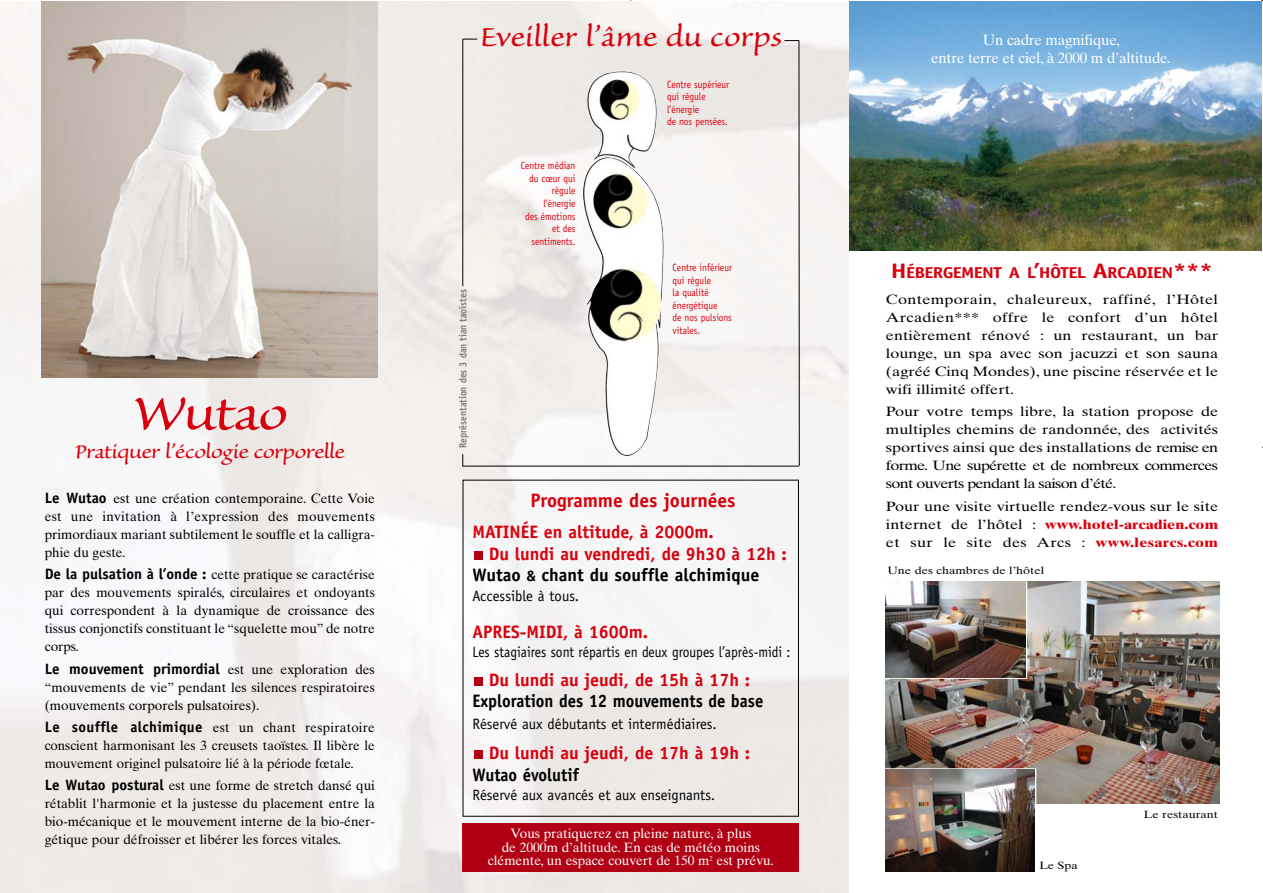
<style>
.page{position:relative;width:1263px;height:893px;background:#fff}
.page>*{position:absolute;margin:0;border:0;box-sizing:border-box;transform-origin:0 0}
.t1{font:60px "Sanvito";letter-spacing:-.035em;color:#d9000d;scale:1.15 1}
.t2{font:34.5px "Sanvito";letter-spacing:-.01em;color:#d9000d;scale:1.12 1}
.t3{font:24px "Sanvito";letter-spacing:-.025em;color:#d9000d;scale:1.15 1}
.t4{font:700 19.5px "Officina Sans";color:#d9000d}
.t5{font:700 18px "Officina Sans";color:#d9000d}
.t6{font:700 18px "Officina Sans";color:#000;scale:.93 1}
.t7{font:700 18px "Officina Sans";color:#000}
.t8{font:700 15.75px "Officina Sans";letter-spacing:-.035em;color:#d9000d;scale:1.2 1}
.t9{font:15px "Officina Sans";color:#000}
.t10{font:15px/18px "Times Ten";letter-spacing:-.015em;color:#fff;text-align:center}
.t11{font:15px "Officina Sans";color:#000;scale:.9 1}
.t12{font:700 15px "Officina Sans";color:#000}
.t13{font:13.5px/18px "Times Ten";color:#000;text-align:justify}
.t14{font:13.5px/18px "Times Ten";color:#000;text-align:justify;scale:1.2 1}
.t15{font:13.5px/13.5px "Times Ten";color:#fff;text-align:center}
.t16{font:10.5px/12.6px "Officina Sans";color:#d9000d;scale:.9 1}
.t17{font:10.5px "Times Ten";color:#000;scale:1.2 1}
.t18{font:700 10.5px "Officina Sans";color:#808080;scale:.9 1}
.s1{font-family:"Officina Sans";font-weight:700;font-size:15px}
.s2{font-family:"Times Ten";font-weight:400;font-size:13.5px}
.s3{font-size:15px}
.s4{font-size:21px}
.s5{font-weight:700;color:#d9000d}
</style>
<div class="page">
<img style="left:0;top:1px;width:849px;height:891px">
<img style="left:41px;top:1px;width:337px;height:377px">
<div style="left:474px;top:551px;width:8px;height:8px;background:#b10013"></div>
<div style="left:474px;top:677px;width:8px;height:9px;background:#b10013"></div>
<div style="left:474px;top:750px;width:8px;height:9px;background:#b10013"></div>
<img style="left:850px;top:2px;width:412px;height:248px">
<div style="left:463px;top:823px;width:336px;height:48px;background:#b10013"></div>
<img style="left:886px;top:581px;width:334px;height:222px">
<div style="left:884px;top:579px;width:143px;height:99px;border:2px solid #fff"></div>
<img style="left:886px;top:581px;width:140px;height:96px">
<div style="left:884px;top:768px;width:152px;height:104px;border:2px solid #fff"></div>
<img style="left:886px;top:769px;width:149px;height:102px">
<svg style="left:462px;top:38px;width:338px;height:429px"></svg>
<h1 class="t1" style="left:132px;top:389px;width:137px">Wutao</h1>
<h3 class="t3" style="left:74px;top:441px;width:237px">Pratiquer l’écologie corporelle</h3>
<p class="t13" style="left:45px;top:490px;width:332px"><span class="s1">Le Wutao</span> est une création contemporaine. Cette Voie est une invitation à l’expression des mouvements primordiaux mariant subtilement le souffle et la calligra&shy;phie du geste.</p>
<p class="t13" style="left:45px;top:567px;width:332px"><span class="s1">De la pulsation à l’onde :</span> cette pratique se caractérise par des mouvements spiralés, circulaires et ondoyants qui correspondent à la dynamique de croissance des tissus conjonctifs constituant le “squelette mou” de notre corps.</p>
<p class="t12" style="left:45px;top:662px;width:332px">Le mouvement primordial <span class="s2">est une exploration des</span></p>
<p class="t13" style="left:45px;top:679px;width:332px">“mouvements de vie” pendant les silences respiratoires (mouvements corporels pulsatoires).</p>
<p class="t13" style="left:45px;top:719px;width:332px"><span class="s1">Le souffle alchimique</span> est un chant respiratoire conscient harmonisant les 3 creusets taoïstes. Il libère le mouvement originel pulsatoire lié à la période fœtale.</p>
<p class="t13" style="left:45px;top:777px;width:332px"><span class="s1">Le Wutao postural</span> est une forme de stretch dansé qui rétablit l'harmonie et la justesse du placement entre la bio-mécanique et le mouvement interne de la bio-éner&shy;gétique pour défroisser et libérer les forces vitales.</p>
<h2 class="t2" style="left:480px;top:23px;width:271px">Eveiller l’âme du corps</h2>
<p class="t18" style="left:459px;top:448px;width:178px;rotate:-90deg">Représentation des 3 dan tian taoïstes</p>
<p class="t16" style="left:521px;top:160px;width:62px;text-align:right">Centre médian du cœur qui régule l’énergie<br>des émotions et des sentiments.</p>
<p class="t16" style="left:667px;top:79px;width:70px">Centre supérieur qui régule l’énergie<br>de nos pensées.</p>
<p class="t16" style="left:673px;top:262px;width:68px">Centre inférieur qui régule<br>la qualité énergétique<br>de nos pulsions vitales.</p>
<h3 class="t4" style="left:530px;top:493px;width:207px">Programme des journées</h3>
<h3 class="t5" style="left:472px;top:525px;width:243px">MATINÉE en altitude, à 2000m.</h3>
<h3 class="t5" style="left:489px;top:546px;width:300px">Du lundi au vendredi, de 9h30 à 12h :</h3>
<h3 class="t7" style="left:472px;top:568px;width:289px">Wutao <span class="s3">&amp;</span> chant du souffle alchimique</h3>
<p class="t9" style="left:472px;top:589px;width:108px">Accessible à tous.</p>
<h3 class="t5" style="left:472px;top:624px;width:177px">APRES-MIDI, à 1600m.</h3>
<p class="t11" style="left:472px;top:646px;width:355px">Les stagiaires sont répartis en deux groupes l’après-midi :</p>
<h3 class="t5" style="left:489px;top:672px;width:263px">Du lundi au jeudi, de 15h à 17h :</h3>
<h3 class="t6" style="left:472px;top:694px;width:314px">Exploration des 12 mouvements de base</h3>
<p class="t9" style="left:472px;top:718px;width:246px">Réservé aux débutants et intermédiaires.</p>
<h3 class="t5" style="left:489px;top:746px;width:263px">Du lundi au jeudi, de 17h à 19h :</h3>
<h3 class="t6" style="left:472px;top:767px;width:116px">Wutao évolutif</h3>
<p class="t9" style="left:472px;top:789px;width:244px">Réservé aux avancés et aux enseignants.</p>
<p class="t15" style="left:488px;top:828px;width:288px">Vous pratiquerez en pleine nature, à plus<br>de 2000m d’altitude. En cas de météo moins clémente, un espace couvert de 150 m<sup>2</sup> est prévu.</p>
<p class="t10" style="left:931px;top:32px;width:241px">Un cadre magnifique,<br>entre terre et ciel, à 2000 m d’altitude.</p>
<p class="t8" style="left:891px;top:267px;width:270px"><span class="s4">H</span>ÉBERGEMENT A L<span class="s4">’</span>HÔTEL <span class="s4">A</span>RCADIEN<span class="s4">***</span></p>
<p class="t14" style="left:886px;top:291px;width:278px">Contemporain, chaleureux, raffiné, l’Hôtel Arcadien*** offre le confort d’un hôtel entièrement rénové : un restaurant, un bar lounge, un spa avec son jacuzzi et son sauna (agréé Cinq Mondes), une piscine réservée et le wifi illimité offert.</p>
<p class="t14" style="left:886px;top:404px;width:278px">Pour votre temps libre, la station propose de multiples chemins de randonnée, des activités sportives ainsi que des installations de remise en forme. Une supérette et de nombreux commerces sont ouverts pendant la saison d’été.</p>
<p class="t14" style="left:886px;top:498px;width:278px">Pour une visite virtuelle rendez-vous sur le site internet de l’hôtel : <span class="s5">www.hotel-arcadien.com </span>et sur le site des Arcs : <span class="s5">www.lesarcs.com</span></p>
<p class="t17" style="left:887px;top:566px;width:132px">Une des chambres de l’hôtel</p>
<p class="t17" style="left:1039px;top:861px;width:34px">Le Spa</p>
<p class="t17" style="left:1144px;top:810px;width:63px">Le restaurant</p>
</div>
